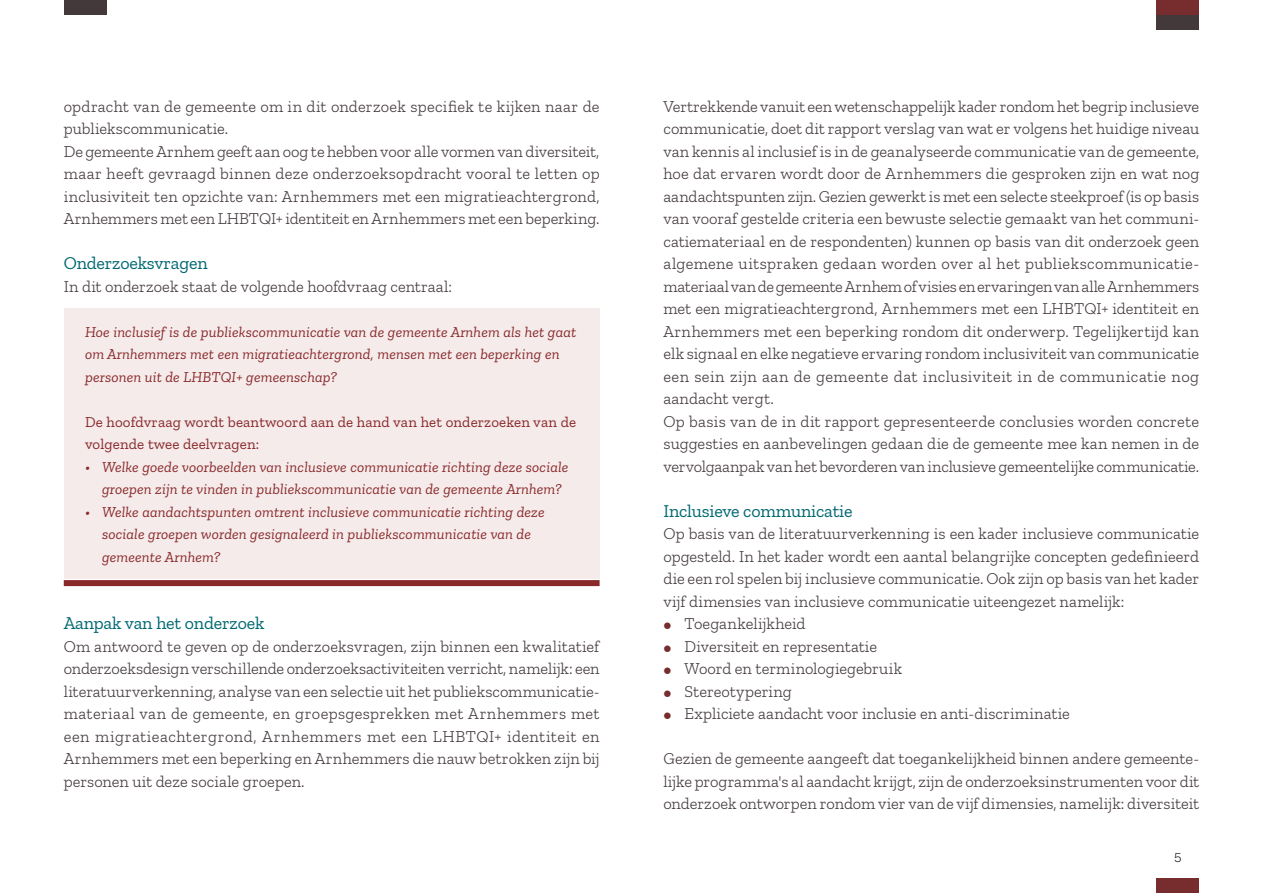
<style>
.page{position:relative;width:1263px;height:893px;background:#fff}
.page>*{position:absolute;margin:0;border:0;box-sizing:border-box;transform-origin:0 0}
.t1{font:18px "Zilla Slab";letter-spacing:-.01em;color:#006871}
.t2{font:300 16.5px/22.5px "Zilla Slab";color:#43393b}
.t3{font:italic 15px/22.5px "Zilla Slab";letter-spacing:.01em;color:#8a292a}
.t4{font:15px/22.5px "Zilla Slab";letter-spacing:.01em;color:#8a292a}
.t5{font:300 13.5px "Work Sans";color:#000}
</style>
<div class="page">
<div style="left:64px;top:308px;width:536px;height:271px;background:#f5ebeb"></div>
<div style="left:64px;top:580px;width:536px;height:6px;background:#8a292a"></div>
<div style="left:1157px;top:879px;width:42px;height:14px;background:#772d2e"></div>
<div style="left:64px;top:0;width:42px;height:15px;background:#43393b"></div>
<div style="left:1157px;top:0;width:42px;height:15px;background:#772d2e"></div>
<div style="left:1157px;top:15px;width:42px;height:15px;background:#43393b"></div>
<p class="t2" style="left:64px;top:95px;width:537px">opdracht van de gemeente om in dit onderzoek specifiek te kijken naar de publiekscommunicatie.<br>De gemeente Arnhem geeft aan oog te hebben voor alle vormen van diversiteit, maar heeft gevraagd binnen deze onderzoeksopdracht vooral te letten op inclusiviteit ten opzichte van: Arnhemmers met een migratieachtergrond, Arnhemmers met een LHBTQI+ identiteit en Arnhemmers met een beperking.</p>
<p class="t1" style="left:64px;top:253px;width:145px">Onderzoeksvragen</p>
<p class="t2" style="left:64px;top:275px;width:390px">In dit onderzoek staat de volgende hoofdvraag centraal:</p>
<p class="t3" style="left:85px;top:321px;width:493px">Hoe inclusief is de publiekscommunicatie van de gemeente Arnhem als het gaat om Arnhemmers met een migratieachtergrond, mensen met een beperking en personen uit de LHBTQI+ gemeenschap?</p>
<p class="t4" style="left:85px;top:411px;width:493px">De hoofdvraag wordt beantwoord aan de hand van het onderzoeken van de volgende twee deelvragen:</p>
<p class="t3" style="left:102px;top:456px;width:468px;text-indent:-17px">• Welke goede voorbeelden van inclusieve communicatie richting deze sociale groepen zijn te vinden in publiekscommunicatie van de gemeente Arnhem?</p>
<p class="t3" style="left:102px;top:501px;width:444px;text-indent:-17px">• Welke aandachtspunten omtrent inclusieve communicatie richting deze sociale groepen worden gesignaleerd in publiekscommunicatie van de gemeente Arnhem?</p>
<p class="t1" style="left:64px;top:613px;width:202px">Aanpak van het onderzoek</p>
<p class="t2" style="left:64px;top:635px;width:537px">Om antwoord te geven op de onderzoeksvragen, zijn binnen een kwalitatief onderzoeksdesign verschillende onderzoeksactiviteiten verricht, namelijk: een literatuurverkenning, analyse van een selectie uit het publiekscommunicatie&shy;materiaal van de gemeente, en groepsgesprekken met Arnhemmers met een migratieachtergrond, Arnhemmers met een LHBTQI+ identiteit en Arnhemmers met een beperking en Arnhemmers die nauw betrokken zijn bij personen uit deze sociale groepen.</p>
<p class="t2" style="left:663px;top:95px;width:537px">Vertrekkende vanuit een wetenschappelijk kader rondom het begrip inclusieve communicatie, doet dit rapport verslag van wat er volgens het huidige niveau van kennis al inclusief is in de geanalyseerde communicatie van de gemeente, hoe dat ervaren wordt door de Arnhemmers die gesproken zijn en wat nog aandachtspunten zijn. Gezien gewerkt is met een selecte steekproef (is op basis van vooraf gestelde criteria een bewuste selectie gemaakt van het communi&shy;catiemateriaal en de respondenten) kunnen op basis van dit onderzoek geen algemene uitspraken gedaan worden over al het publiekscommunicatie&shy;materiaal van de gemeente Arnhem of visies en ervaringen van alle Arnhemmers met een migratieachtergrond, Arnhemmers met een LHBTQI+ identiteit en Arnhemmers met een beperking rondom dit onderwerp. Tegelijkertijd kan elk signaal en elke negatieve ervaring rondom inclusiviteit van communicatie een sein zijn aan de gemeente dat inclusiviteit in de communicatie nog aandacht vergt.<br>Op basis van de in dit rapport gepresenteerde conclusies worden concrete suggesties en aanbevelingen gedaan die de gemeente mee kan nemen in de vervolgaanpak van het bevorderen van inclusieve gemeentelijke communicatie.</p>
<p class="t1" style="left:663px;top:501px;width:191px">Inclusieve communicatie</p>
<p class="t2" style="left:663px;top:523px;width:537px">Op basis van de literatuurverkenning is een kader inclusieve communicatie</p>
<p class="t2" style="left:663px;top:545px;width:537px">opgesteld. In het kader wordt een aantal belangrijke concepten gedefinieerd</p>
<p class="t2" style="left:663px;top:568px;width:537px">die een rol spelen bij inclusieve communicatie. Ook zijn op basis van het kader</p>
<p class="t2" style="left:663px;top:590px;width:463px">vijf dimensies van inclusieve communicatie uiteengezet namelijk:</p>
<p class="t2" style="left:685px;top:613px;width:122px">Toegankelijkheid</p>
<p class="t2" style="left:685px;top:635px;width:194px">Diversiteit en representatie</p>
<p class="t2" style="left:685px;top:658px;width:219px">Woord en terminologiegebruik</p>
<p class="t2" style="left:685px;top:680px;width:109px">Stereotypering</p>
<p class="t2" style="left:685px;top:703px;width:387px">Expliciete aandacht voor inclusie en anti-discriminatie</p>
<p class="t2" style="left:663px;top:748px;width:537px;text-align:justify">Gezien de gemeente aangeeft dat toegankelijkheid binnen andere gemeente&shy;lijke programma's al aandacht krijgt, zijn de onderzoeksinstrumenten voor dit onderzoek ontworpen rondom vier van de vijf dimensies, namelijk: diversiteit</p>
<p class="t5" style="left:1174px;top:849px;width:9px">5</p>
</div>
